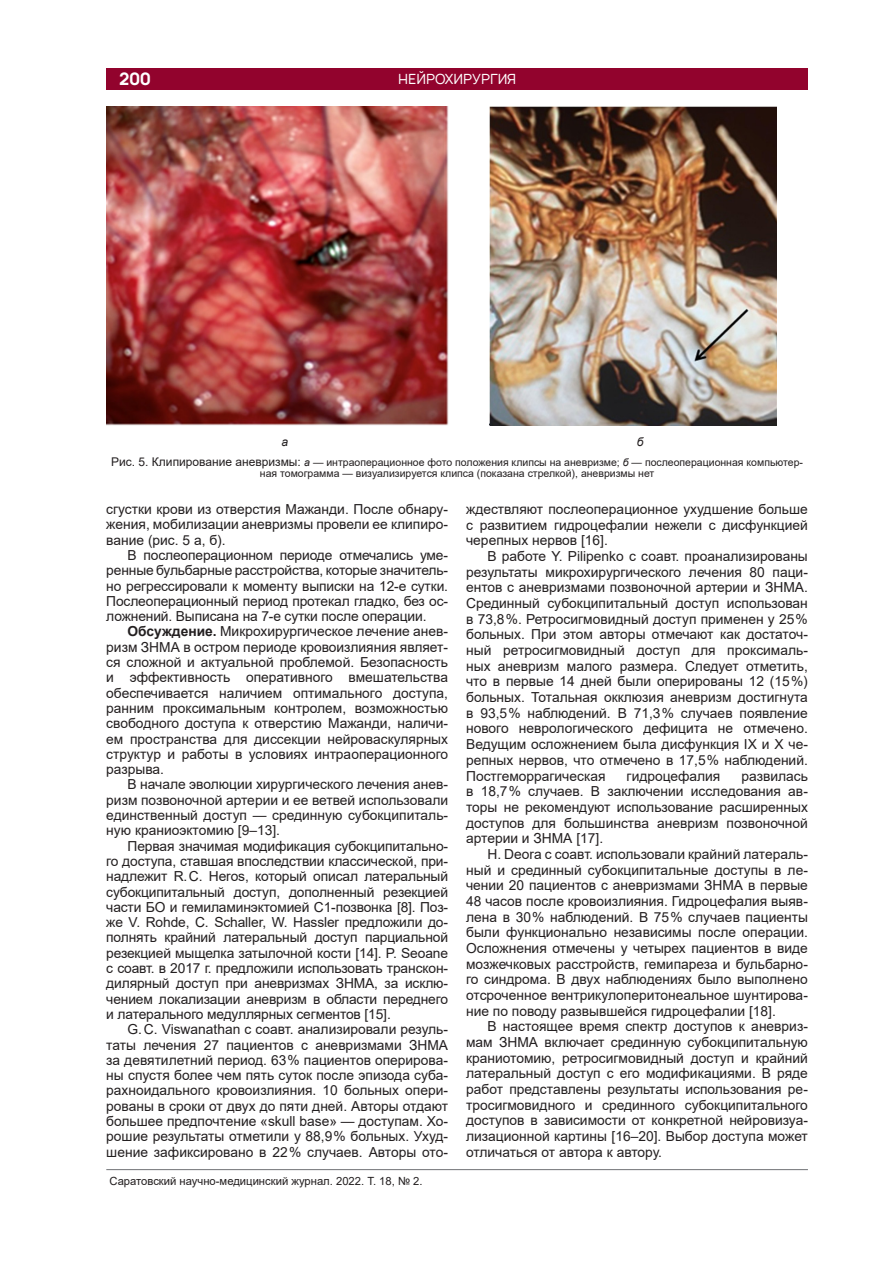
<style>
.page{position:relative;width:893px;height:1263px;background:#fff}
.page>*{position:absolute;margin:0;border:0;box-sizing:border-box;transform-origin:0 0}
.t1{font:700 16.5px "Manrope";color:#fff}
.Основной_текст{font:13.8px/15.6px "Arial";color:#231f20;text-align:justify}
.t2{font:13.5px "Manrope";color:#fff}
.Подрисуночная{font:italic 12px "Arial";color:#231f20}
.t3{font:11.25px "Arial";color:#231f20}
.Подрисуночная-2{font:10.5px/10.5px "Arial";color:#231f20;text-align:center}
.s1{font-size:12px}
.s2{font-style:italic}
.s3{font-weight:700}
</style>
<div class="page">
<hr style="left:106px;top:1169px;width:702px;height:1px;background:#808285">
<div style="left:106px;top:68px;width:702px;height:21px;background:#92032d"></div>
<img style="left:106px;top:106px;width:342px;height:319px">
<img style="left:489px;top:107px;width:287px;height:318px">
<p class="t1" style="left:119px;top:68px;width:33px">200</p>
<p class="t2" style="left:398px;top:71px;width:10px">нейрохирургия</p>
<p class="Подрисуночная" style="left:281px;top:434px;width:8px">а</p>
<p class="Подрисуночная" style="left:637px;top:434px;width:8px">б</p>
<p class="Подрисуночная-2" style="left:111px;top:457px;width:693px"><span class="s1">Рис. 5. Клипирование аневризмы:</span> <span class="s2">а</span> — интраоперационное фото положения клипсы на аневризме; <span class="s2">б</span> — послеоперационная компьютер&shy;ная томограмма — визуализируется клипса (показана стрелкой), аневризмы нет</p>
<p class="Основной_текст" style="left:106px;top:501px;width:343px">сгустки крови из отверстия Мажанди. После обнару&shy;жения, мобилизации аневризмы провели ее клипиро&shy;вание (рис. 5 а, б).</p>
<p class="Основной_текст" style="left:106px;top:547px;width:343px;text-indent:21px">В послеоперационном периоде отмечались уме&shy;ренные бульбарные расстройства, которые значитель&shy;но регрессировали к моменту выписки на 12‑е сутки.<br>Послеоперационный период протекал гладко, без ос&shy;ложнений. Выписана на 7‑е сутки после операции.</p>
<p class="Основной_текст" style="left:106px;top:624px;width:343px;text-indent:21px"><span class="s3">Обсуждение.</span> Микрохирургическое лечение анев&shy;ризм ЗНМА в остром периоде кровоизлияния являет&shy;ся сложной и актуальной проблемой. Безопасность и эффективность оперативного вмешательства обеспечивается наличием оптимального доступа, ранним проксимальным контролем, возможностью свободного доступа к отверстию Мажанди, наличи&shy;ем пространства для диссекции нейроваскулярных структур и работы в условиях интраоперационного разрыва.</p>
<p class="Основной_текст" style="left:106px;top:777px;width:343px;text-indent:21px">В начале эволюции хирургического лечения анев&shy;ризм позвоночной артерии и ее ветвей использовали единственный доступ — срединную субокципиталь&shy;ную краниоэктомию [9–13].</p>
<p class="Основной_текст" style="left:106px;top:838px;width:343px;text-indent:21px">Первая значимая модификация субокципитально&shy;го доступа, ставшая впоследствии классической, при&shy;надлежит R.C. Heros, который описал латеральный субокципитальный доступ, дополненный резекцией части БО и гемиламинэктомией С1‑позвонка [8]. Поз&shy;же V. Rohde, C. Schaller, W. Hassler предложили до&shy;полнять крайний латеральный доступ парциальной резекцией мыщелка затылочной кости [14]. P. Seoane с соавт. в 2017 г. предложили использовать транскон&shy;дилярный доступ при аневризмах ЗНМА, за исклю&shy;чением локализации аневризм в области переднего и латерального медуллярных сегментов [15].</p>
<p class="Основной_текст" style="left:106px;top:1022px;width:343px;text-indent:21px">G.C. Viswanathan с соавт. анализировали резуль&shy;таты лечения 27 пациентов с аневризмами ЗНМА за девятилетний период. 63 % пациентов оперирова&shy;ны спустя более чем пять суток после эпизода суба&shy;рахноидального кровоизлияния. 10 больных опери&shy;рованы в сроки от двух до пяти дней. Авторы отдают большее предпочтение «skull base» — доступам. Хо&shy;рошие результаты отметили у 88,9 % больных. Ухуд&shy;шение зафиксировано в 22 % случаев. Авторы ото-</p>
<p class="t3" style="left:109px;top:1173px;width:315px">Саратовский научно-медицинский журнал. 2022. Т. 18, № 2.</p>
<p class="Основной_текст" style="left:466px;top:501px;width:343px">ждествляют послеоперационное ухудшение больше с развитием гидроцефалии нежели с дисфункцией черепных нервов [16].</p>
<p class="Основной_текст" style="left:466px;top:548px;width:343px;text-indent:21px">В работе Y. Pilipenko с соавт. проанализированы результаты микрохирургического лечения 80 паци&shy;ентов с аневризмами позвоночной артерии и ЗНМА.<br>Срединный субокципитальный доступ использован в 73,8 %. Ретросигмовидный доступ применен у 25 % больных. При этом авторы отмечают как достаточ&shy;ный ретросигмовидный доступ для проксималь&shy;ных аневризм малого размера. Следует отметить, что в первые 14 дней были оперированы 12 (15 %) больных. Тотальная окклюзия аневризм достигнута в 93,5 % наблюдений. В 71,3 % случаев появление нового неврологического дефицита не отмечено.<br>Ведущим осложнением была дисфункция IX и X че&shy;репных нервов, что отмечено в 17,5 % наблюдений.<br>Постгеморрагическая</p>
<p class="Основной_текст" style="left:627px;top:768px;width:95px">гидроцефалия</p>
<p class="Основной_текст" style="left:466px;top:768px;width:343px;text-indent:275px">развилась в 18,7 % случаев. В заключении исследования ав&shy;торы не рекомендуют использование расширенных доступов для большинства аневризм позвоночной артерии и ЗНМА [17].</p>
<p class="Основной_текст" style="left:466px;top:846px;width:343px;text-indent:21px">H. Deora с соавт. использовали крайний латераль&shy;ный и срединный субокципитальные доступы в ле&shy;чении 20 пациентов с аневризмами ЗНМА в первые 48 часов после кровоизлияния. Гидроцефалия выяв&shy;лена в 30 % наблюдений. В 75 % случаев пациенты были функционально независимы после операции.<br>Осложнения отмечены у четырех пациентов в виде мозжечковых расстройств, гемипареза и бульбарно&shy;го синдрома. В двух наблюдениях было выполнено отсроченное вентрикулоперитонеальное шунтирова&shy;ние по поводу развывшейся гидроцефалии [18].</p>
<p class="Основной_текст" style="left:466px;top:1018px;width:343px;text-indent:21px">В настоящее время спектр доступов к аневриз&shy;мам ЗНМА включает срединную субокципитальную краниотомию, ретросигмовидный доступ и крайний латеральный доступ с его модификациями. В ряде работ представлены результаты использования ре&shy;тросигмовидного и срединного субокципитального доступов в зависимости от конкретной нейровизуа&shy;лизационной картины [16–20]. Выбор доступа может отличаться от автора к автору.</p>
</div>
